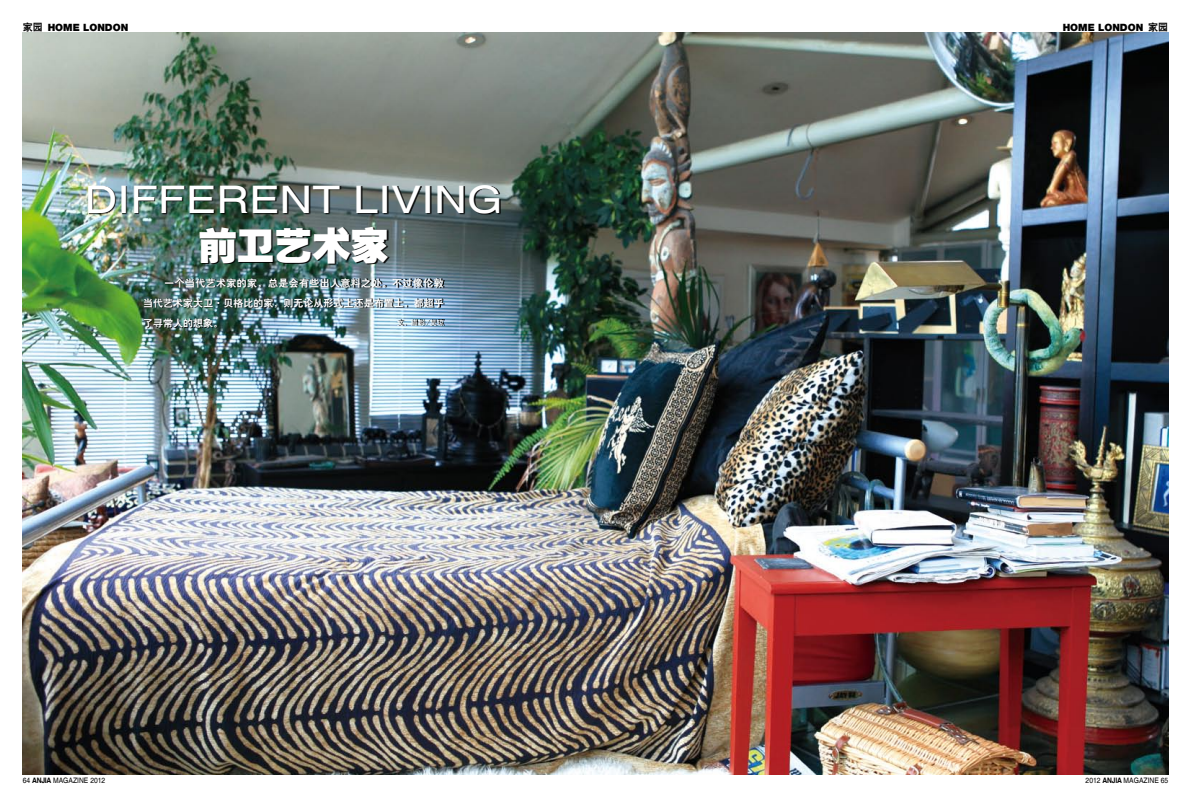
<style>
.page{position:relative;width:1191px;height:808px;background:#fff}
.page>*{position:absolute;margin:0;border:0;box-sizing:border-box;transform-origin:0 0}
.t1{font:38px "Helvetica";color:#fff;scale:1.2 1}
.t2{font:38px "FZCCHJW GB1 0";color:#fff}
.t3{font:10px/20px "H Yb 2 gj";color:#fff;text-align:justify}
.t4{font:900 10px "Helvetica Neue LT";color:#000}
.t5{font:7.5px "Helvetica";color:#000;scale:.9 1}
.t6{font:7px "H Yb 1 gj";color:#fff}
.s1{font-family:"H Yb 2 gj";font-weight:400}
.s2{font-weight:700}
</style>
<div class="page">
<img style="left:23px;top:33px;width:1145px;height:741px">
<img style="left:144px;top:280px;width:303px;height:56px">
<img style="left:89px;top:186px;width:493px;height:94px">
<img style="left:397px;top:319px;width:259px;height:13px">
<p class="t4" style="left:23px;top:23px;width:107px"><span class="s1">家园</span> HOME LONDON</p>
<p class="t4" style="left:1062px;top:23px;width:107px">HOME LONDON <span class="s1">家园</span></p>
<h1 class="t1" style="left:84px;top:178px;width:350px">DIFFERENT LIVING</h1>
<h1 class="t2" style="left:198px;top:225px;width:191px">前卫艺术家</h1>
<p class="t3" style="left:143px;top:273px;width:302px;text-indent:21px">一个当代艺术家的家，总是会有些出人意料之处。不过像伦敦当代艺术家大卫·贝格比的家，则无论从形式上还是布置上，都超乎了寻常人的想象。</p>
<p class="t6" style="left:397px;top:319px;width:48px">文、摄影/吴琼</p>
<p class="t5" style="left:23px;top:776px;width:93px">64 <span class="s2">ANJIA</span> MAGAZINE 2012</p>
<p class="t5" style="left:1085px;top:776px;width:93px">2012 <span class="s2">ANJIA</span> MAGAZINE 65</p>
</div>
